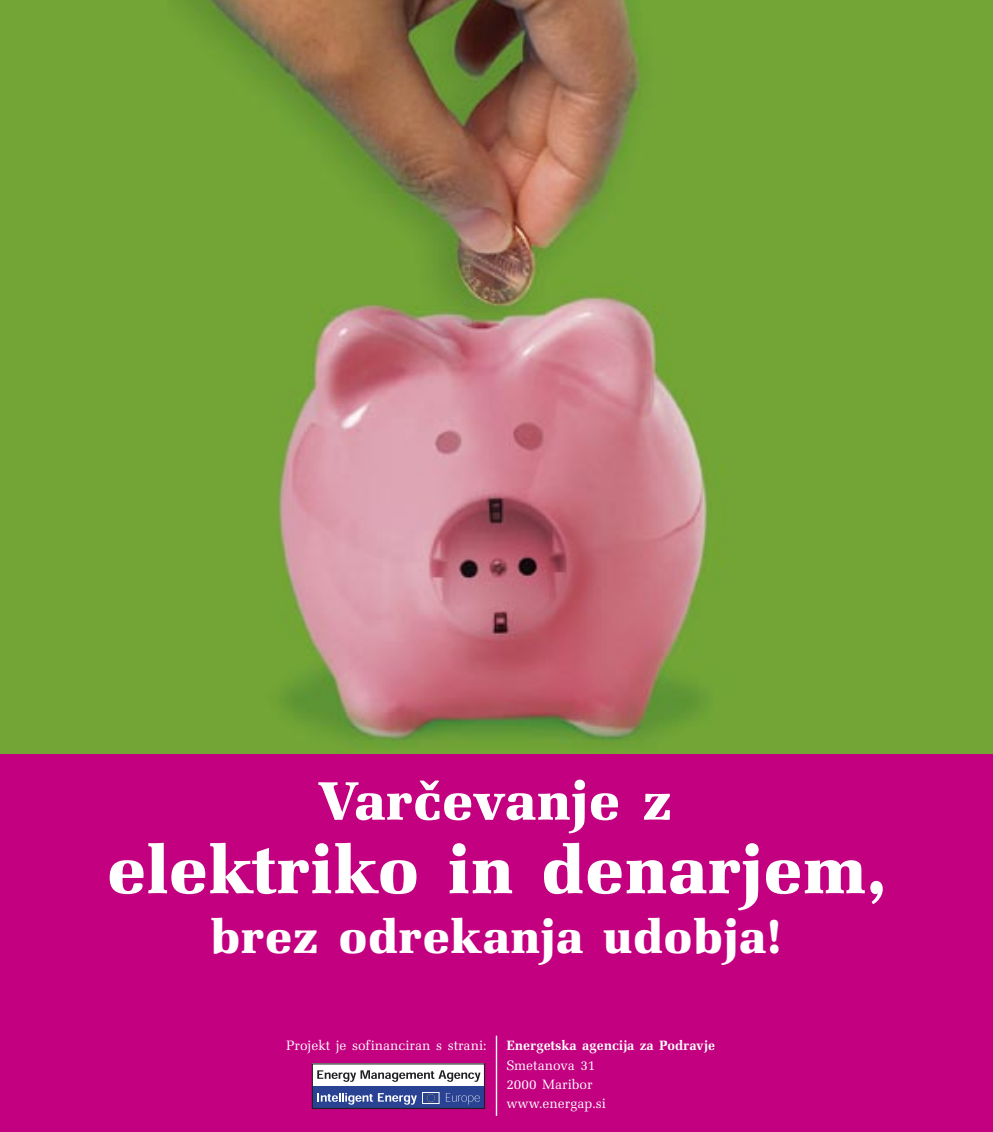
<style>
.page{position:relative;width:993px;height:1132px;background:#fff}
.page>*{position:absolute;margin:0;border:0;box-sizing:border-box;transform-origin:0 0}
.t1{font:70px "URW Latino TEE Blac";letter-spacing:.01em;color:#fff}
.t2{font:56px "URW Latino TEE Blac";letter-spacing:.01em;color:#fff}
.t3{font:49px "URW Latino TEE Blac";letter-spacing:.01em;color:#fff}
.t4{font:14px/19.2px "URW Latino TEE";color:#fff}
.t5{font:700 14px "URW Latino TEE";color:#fff}
</style>
<div class="page">
<div style="left:0;top:0;width:992px;height:1131px;background:#72a536"></div>
<img style="left:184px;top:0;width:524px;height:747px">
<div style="left:0;top:754px;width:992px;height:377px;background:#c30080"></div>
<hr style="left:495px;top:1035px;width:2px;height:80px;background:#fff">
<div style="left:312px;top:1085px;width:172px;height:23px;background:#294293"></div>
<div style="left:312px;top:1063px;width:172px;height:22px;background:#fff"></div>
<svg style="left:317px;top:1093px;width:99px;height:11px"></svg>
<svg style="left:317px;top:1070px;width:163px;height:11px"></svg>
<svg style="left:446px;top:1093px;width:33px;height:11px"></svg>
<div style="left:422px;top:1091px;width:17px;height:12px;border:1px solid #fff"></div>
<svg style="left:426px;top:1093px;width:9px;height:8px"></svg>
<h2 class="t2" style="left:320px;top:765px;width:353px">Varčevanje z</h2>
<h1 class="t1" style="left:107px;top:825px;width:780px">elektriko in denarjem,</h1>
<h3 class="t3" style="left:210px;top:905px;width:573px">brez odrekanja udobja!</h3>
<p class="t4" style="left:286px;top:1035px;width:202px">Projekt je sofinanciran s strani:</p>
<p class="t5" style="left:506px;top:1036px;width:210px">Energetska agencija za Podravje</p>
<p class="t4" style="left:506px;top:1055px;width:101px">Smetanova 31<br>2000 Maribor www.energap.si</p>
</div>
